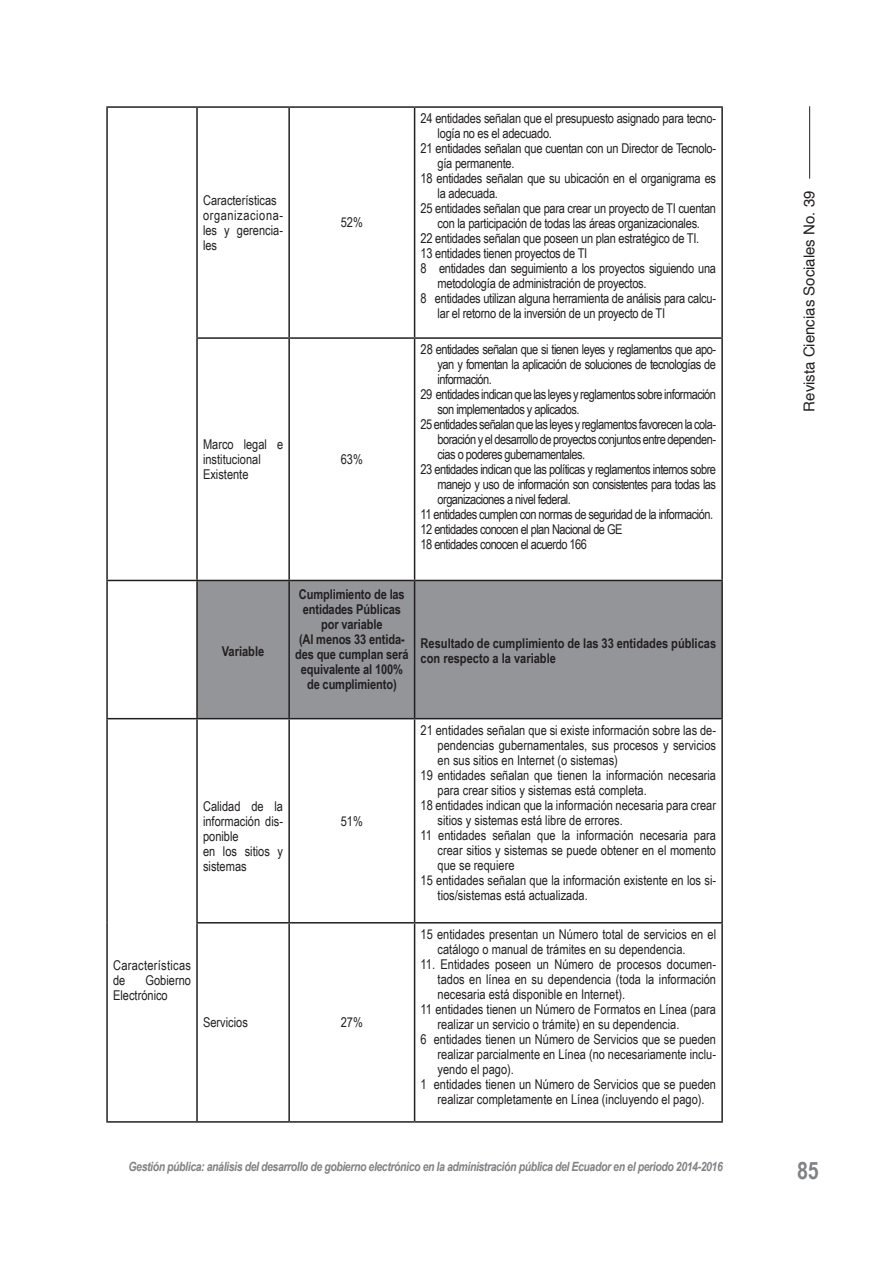
<style>
.page{position:relative;width:893px;height:1263px;background:#fff}
.page>*{position:absolute;margin:0;border:0;box-sizing:border-box;transform-origin:0 0}
.t1{font:700 24px "Arial Narrow";color:#808285}
.t2{font:15px "Helvetica";color:#231f20}
.t3{font:13.5px/15px "Arial Narrow";color:#231f20}
.t4{font:13.5px "Arial Narrow";letter-spacing:-.04em;color:#231f20}
.t5{font:13.5px "Arial Narrow";letter-spacing:-.02em;color:#231f20}
.t6{font:700 13.5px/15px "Arial Narrow";letter-spacing:-.01em;color:#231f20;text-align:center}
.t7{font:13.5px/15px "Arial Narrow";letter-spacing:.02em;color:#231f20}
.t8{font:italic 700 12.75px "Arial Narrow";letter-spacing:-.03em;color:#808285}
</style>
<div class="page">
<hr style="left:809px;top:106px;width:1px;height:73px;background:#231f20">
<div style="left:198px;top:581px;width:523px;height:137px;background:#939598"></div>
<hr style="left:106px;top:106px;width:91px;height:2px;background:#231f20">
<hr style="left:106px;top:108px;width:2px;height:230px;background:#231f20">
<hr style="left:197px;top:106px;width:92px;height:2px;background:#231f20">
<hr style="left:196px;top:108px;width:2px;height:229px;background:#231f20">
<hr style="left:289px;top:106px;width:126px;height:2px;background:#231f20">
<hr style="left:288px;top:108px;width:2px;height:229px;background:#231f20">
<hr style="left:415px;top:106px;width:308px;height:2px;background:#231f20">
<hr style="left:414px;top:108px;width:1px;height:229px;background:#231f20">
<hr style="left:721px;top:108px;width:2px;height:229px;background:#231f20">
<hr style="left:106px;top:338px;width:2px;height:242px;background:#231f20">
<hr style="left:196px;top:337px;width:93px;height:2px;background:#231f20">
<hr style="left:196px;top:339px;width:2px;height:241px;background:#231f20">
<hr style="left:289px;top:337px;width:126px;height:2px;background:#231f20">
<hr style="left:288px;top:339px;width:2px;height:241px;background:#231f20">
<hr style="left:415px;top:337px;width:308px;height:2px;background:#231f20">
<hr style="left:414px;top:339px;width:1px;height:241px;background:#231f20">
<hr style="left:721px;top:339px;width:2px;height:241px;background:#231f20">
<hr style="left:106px;top:580px;width:91px;height:1px;background:#231f20">
<hr style="left:106px;top:581px;width:2px;height:137px;background:#231f20">
<hr style="left:106px;top:718px;width:91px;height:1px;background:#231f20">
<hr style="left:106px;top:719px;width:2px;height:204px;background:#231f20">
<hr style="left:196px;top:719px;width:2px;height:203px;background:#231f20">
<hr style="left:288px;top:719px;width:2px;height:203px;background:#231f20">
<hr style="left:414px;top:719px;width:1px;height:203px;background:#231f20">
<hr style="left:721px;top:719px;width:2px;height:203px;background:#231f20">
<hr style="left:106px;top:923px;width:2px;height:198px;background:#231f20">
<hr style="left:196px;top:922px;width:93px;height:1px;background:#231f20">
<hr style="left:196px;top:923px;width:2px;height:198px;background:#231f20">
<hr style="left:289px;top:922px;width:126px;height:1px;background:#231f20">
<hr style="left:288px;top:923px;width:2px;height:198px;background:#231f20">
<hr style="left:415px;top:922px;width:308px;height:1px;background:#231f20">
<hr style="left:414px;top:923px;width:1px;height:198px;background:#231f20">
<hr style="left:721px;top:923px;width:2px;height:198px;background:#231f20">
<hr style="left:106px;top:1121px;width:91px;height:2px;background:#231f20">
<hr style="left:197px;top:1121px;width:92px;height:2px;background:#231f20">
<hr style="left:289px;top:1121px;width:126px;height:2px;background:#231f20">
<hr style="left:415px;top:1121px;width:308px;height:2px;background:#231f20">
<hr style="left:197px;top:580px;width:92px;height:1px;background:#231f20">
<hr style="left:196px;top:581px;width:2px;height:137px;background:#231f20">
<hr style="left:197px;top:718px;width:92px;height:1px;background:#231f20">
<hr style="left:289px;top:580px;width:126px;height:1px;background:#231f20">
<hr style="left:288px;top:581px;width:2px;height:137px;background:#231f20">
<hr style="left:289px;top:718px;width:126px;height:1px;background:#231f20">
<hr style="left:415px;top:580px;width:308px;height:1px;background:#231f20">
<hr style="left:414px;top:581px;width:1px;height:137px;background:#231f20">
<hr style="left:721px;top:581px;width:2px;height:137px;background:#231f20">
<hr style="left:415px;top:718px;width:308px;height:1px;background:#231f20">
<p class="t3" style="left:203px;top:192px;width:82px">Características organizaciona&shy;les y gerencia&shy;les</p>
<p class="t3" style="left:341px;top:215px;width:24px">52%</p>
<p class="t3" style="left:203px;top:436px;width:82px">Marco legal e institucional<br>Existente</p>
<p class="t3" style="left:341px;top:451px;width:24px">63%</p>
<p class="t5" style="left:421px;top:108px;width:297px">24 entidades señalan que el presupuesto asignado para tecno-</p>
<p class="t5" style="left:438px;top:123px;width:116px">logía no es el adecuado.</p>
<p class="t5" style="left:421px;top:138px;width:297px">21 entidades señalan que cuentan con un Director de Tecnolo-</p>
<p class="t5" style="left:438px;top:153px;width:78px">gía permanente.</p>
<p class="t5" style="left:421px;top:168px;width:297px">18 entidades señalan que su ubicación en el organigrama es</p>
<p class="t5" style="left:438px;top:183px;width:62px">la adecuada.</p>
<p class="t5" style="left:421px;top:198px;width:297px">25 entidades señalan que para crear un proyecto de TI cuentan</p>
<p class="t5" style="left:438px;top:213px;width:264px">con la participación de todas las áreas organizacionales.</p>
<p class="t5" style="left:421px;top:228px;width:280px">22 entidades señalan que poseen un plan estratégico de TI.</p>
<p class="t5" style="left:421px;top:243px;width:168px">13 entidades tienen proyectos de TI</p>
<p class="t5" style="left:421px;top:258px;width:297px">8 entidades dan seguimiento a los proyectos siguiendo una</p>
<p class="t5" style="left:438px;top:273px;width:210px">metodología de administración de proyectos.</p>
<p class="t5" style="left:421px;top:288px;width:297px">8 entidades utilizan alguna herramienta de análisis para calcu-</p>
<p class="t5" style="left:438px;top:303px;width:229px">lar el retorno de la inversión de un proyecto de TI</p>
<p class="t4" style="left:421px;top:339px;width:297px">28 entidades señalan que si tienen leyes y reglamentos que apo-</p>
<p class="t4" style="left:438px;top:354px;width:280px">yan y fomentan la aplicación de soluciones de tecnologías de</p>
<p class="t4" style="left:438px;top:369px;width:56px">información.</p>
<p class="t4" style="left:421px;top:384px;width:297px">29 entidades indican que las leyes y reglamentos sobre información</p>
<p class="t4" style="left:438px;top:399px;width:143px">son implementados y aplicados.</p>
<p class="t4" style="left:421px;top:414px;width:297px">25 entidades señalan que las leyes y reglamentos favorecen la cola-</p>
<p class="t4" style="left:438px;top:429px;width:280px">boración y el desarrollo de proyectos conjuntos entre dependen-</p>
<p class="t4" style="left:438px;top:444px;width:149px">cias o poderes gubernamentales.</p>
<p class="t4" style="left:421px;top:459px;width:297px">23 entidades indican que las políticas y reglamentos internos sobre</p>
<p class="t4" style="left:438px;top:474px;width:280px">manejo y uso de información son consistentes para todas las</p>
<p class="t4" style="left:438px;top:489px;width:135px">organizaciones a nivel federal.</p>
<p class="t4" style="left:421px;top:504px;width:294px">11 entidades cumplen con normas de seguridad de la información.</p>
<p class="t4" style="left:421px;top:519px;width:203px">12 entidades conocen el plan Nacional de GE</p>
<p class="t4" style="left:421px;top:534px;width:168px">18 entidades conocen el acuerdo 166</p>
<p class="t6" style="left:222px;top:643px;width:44px">Variable</p>
<p class="t6" style="left:295px;top:587px;width:115px">Cumplimiento de las entidades Públicas por variable<br>(Al menos 33 entida&shy;des que cumplan será equivalente al 100% de cumplimiento)</p>
<p class="t6" style="left:421px;top:636px;width:297px;text-align:left">Resultado de cumplimiento de las 33 entidades públicas con respecto a la variable</p>
<p class="t3" style="left:203px;top:798px;width:82px">Calidad de la información dis&shy;ponible<br>en los sitios y sistemas</p>
<p class="t3" style="left:341px;top:813px;width:24px">51%</p>
<p class="t7" style="left:113px;top:957px;width:79px">Características de</p>
<p class="t3" style="left:113px;top:972px;width:79px;text-indent:32px">Gobierno<br>Electrónico</p>
<p class="t3" style="left:203px;top:1014px;width:46px">Servicios</p>
<p class="t3" style="left:341px;top:1014px;width:24px">27%</p>
<p class="t3" style="left:421px;top:722px;width:297px">21 entidades señalan que si existe información sobre las de-</p>
<p class="t3" style="left:438px;top:737px;width:280px">pendencias gubernamentales, sus procesos y servicios</p>
<p class="t3" style="left:438px;top:752px;width:182px">en sus sitios en Internet (o sistemas)</p>
<p class="t3" style="left:421px;top:767px;width:297px">19 entidades señalan que tienen la información necesaria</p>
<p class="t3" style="left:438px;top:782px;width:211px">para crear sitios y sistemas está completa.</p>
<p class="t3" style="left:421px;top:797px;width:297px">18 entidades indican que la información necesaria para crear</p>
<p class="t3" style="left:438px;top:812px;width:187px">sitios y sistemas está libre de errores.</p>
<p class="t3" style="left:421px;top:827px;width:297px">11 entidades señalan que la información necesaria para</p>
<p class="t3" style="left:438px;top:842px;width:280px">crear sitios y sistemas se puede obtener en el momento</p>
<p class="t3" style="left:438px;top:857px;width:78px">que se requiere</p>
<p class="t3" style="left:421px;top:872px;width:297px">15 entidades señalan que la información existente en los si-</p>
<p class="t3" style="left:438px;top:887px;width:152px">tios/sistemas está actualizada.</p>
<p class="t3" style="left:438px;top:926px;width:280px;text-indent:-17px">15 entidades presentan un Número total de servicios en el catálogo o manual de trámites en su dependencia.</p>
<p class="t3" style="left:421px;top:956px;width:297px">11. Entidades poseen un Número de procesos documen-</p>
<p class="t3" style="left:438px;top:971px;width:280px">tados en línea en su dependencia (toda la información</p>
<p class="t3" style="left:438px;top:986px;width:189px">necesaria está disponible en Internet).</p>
<p class="t3" style="left:421px;top:1001px;width:297px">11 entidades tienen un Número de Formatos en Línea (para</p>
<p class="t3" style="left:438px;top:1016px;width:243px">realizar un servicio o trámite) en su dependencia.</p>
<p class="t3" style="left:421px;top:1031px;width:297px">6 entidades tienen un Número de Servicios que se pueden</p>
<p class="t3" style="left:438px;top:1046px;width:280px">realizar parcialmente en Línea (no necesariamente inclu-</p>
<p class="t3" style="left:438px;top:1061px;width:78px">yendo el pago).</p>
<p class="t3" style="left:421px;top:1076px;width:297px">1 entidades tienen un Número de Servicios que se pueden</p>
<p class="t3" style="left:438px;top:1091px;width:269px">realizar completamente en Línea (incluyendo el pago).</p>
<p class="t8" style="left:129px;top:1159px;width:596px">Gestión pública: análisis del desarrollo de gobierno electrónico en la administración pública del Ecuador en el periodo 2014-2016</p>
<p class="t2" style="left:798px;top:412px;width:222px;rotate:-90deg">Revista Ciencias Sociales No. 39</p>
<h1 class="t1" style="left:797px;top:1157px;width:23px">85</h1>
</div>
